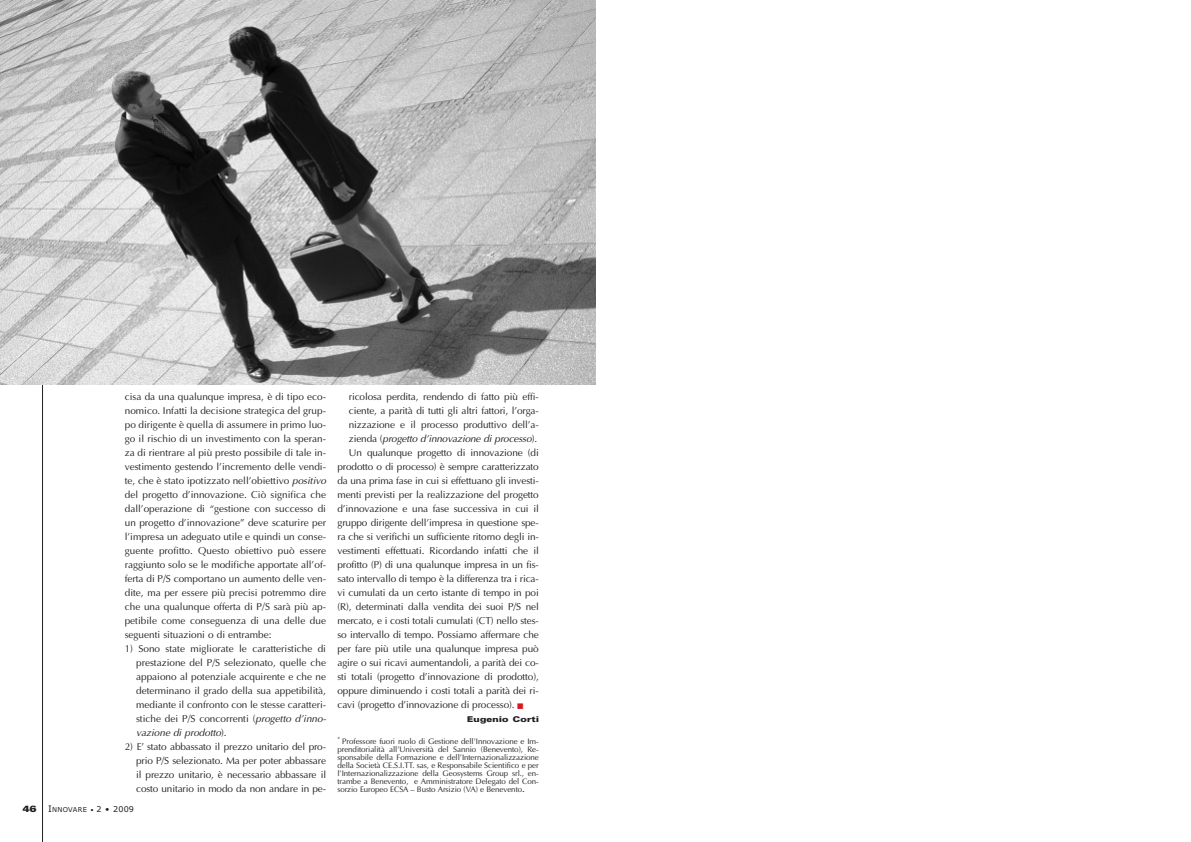
<style>
.page{position:relative;width:1191px;height:842px;background:#fff}
.page>*{position:absolute;margin:0;border:0;box-sizing:border-box;transform-origin:0 0}
.t1{font:10px/14px "Optima";letter-spacing:-.01em;color:#231f20}
.t2{font:italic 10px "Optima";color:#231f20}
.t3{font:900 expanded 9px "Zurich BT";color:#231f20}
.t4{font:8px/8px "Optima";letter-spacing:-.01em;color:#231f20;text-align:justify}
.t5{font:900 expanded 8px "Zurich BT";letter-spacing:.03em;color:#231f20}
.t6{font:6.8px "Verdana";letter-spacing:.035em;color:#231f20}
.s1{font-style:italic}
.s2{font-size:9px}
.s3{font-size:6px}
.s4{font-size:8px}
.s5{font-style:normal}
.s6{color:#d8171f}
.s7{font-size:10px}
</style>
<div class="page">
<hr style="left:42px;top:0;width:1px;height:842px;background:#231f20">
<img style="left:0;top:0;width:595px;height:384px">
<p class="t1" style="left:125px;top:390px;width:204px">cisa da una qualunque impresa, è di tipo eco&shy;nomico. Infatti la decisione strategica del grup&shy;po dirigente è quella di assumere in primo luo&shy;go il rischio di un investimento con la speran&shy;za di rientrare al più presto possibile di tale in&shy;vestimento gestendo l’incremento delle vendi&shy;te, che è stato ipotizzato nell’obiettivo <span class="s1">positivo </span>del progetto d’innovazione. Ciò significa che dall’operazione di “gestione con successo di un progetto d’innovazione” deve scaturire per l’impresa un adeguato utile e quindi un conse&shy;guente profitto. Questo obiettivo può essere raggiunto solo se le modifiche apportate all’of&shy;ferta di P/S comportano un aumento delle ven&shy;dite, ma per essere più precisi potremmo dire che una qualunque offerta di P/S sarà più ap&shy;petibile come conseguenza di una delle due seguenti situazioni o di entrambe:</p>
<p class="t1" style="left:136px;top:642px;width:193px;text-indent:-11px">1) Sono state migliorate le caratteristiche di prestazione del P/S selezionato, quelle che appaiono al potenziale acquirente e che ne determinano il grado della sua appetibilità, mediante il confronto con le stesse caratteri&shy;stiche dei P/S concorrenti (<span class="s1">progetto d’inno&shy;vazione di prodotto</span>) .</p>
<p class="t1" style="left:136px;top:740px;width:191px;text-align:justify;text-indent:-11px">2) E’ stato abbassato il prezzo unitario del pro&shy;prio P/S selezionato. Ma per poter abbassare il prezzo unitario, è necessario abbassare il costo unitario in modo da non andare in pe-</p>
<p class="t3" style="left:22px;top:803px;width:16px">46</p>
<p class="t6" style="left:48px;top:805px;width:87px"><span class="s2">I</span>NNOVARE <span class="s3">•</span> <span class="s4">2 • 2009</span></p>
<p class="t1" style="left:349px;top:390px;width:191px">ricolosa perdita, rendendo di fatto più effi-</p>
<p class="t1" style="left:349px;top:404px;width:191px">ciente, a parità di tutti gli altri fattori, l’orga-</p>
<p class="t1" style="left:349px;top:418px;width:191px">nizzazione e il processo produttivo dell’a-</p>
<p class="t2" style="left:349px;top:433px;width:190px"><span class="s5">z i e n d a (</span> progetto d’innovazione di processo<span class="s5">) .</span></p>
<p class="t1" style="left:349px;top:446px;width:191px">Un qualunque progetto di innovazione (di</p>
<p class="t1" style="left:337px;top:460px;width:203px">prodotto o di processo) è sempre caratterizzato</p>
<p class="t1" style="left:337px;top:474px;width:203px">da una prima fase in cui si effettuano gli investi-</p>
<p class="t1" style="left:337px;top:488px;width:203px">menti previsti per la realizzazione del progetto</p>
<p class="t1" style="left:337px;top:502px;width:203px">d’innovazione e una fase successiva in cui il</p>
<p class="t1" style="left:337px;top:516px;width:203px">gruppo dirigente dell’impresa in questione spe-</p>
<p class="t1" style="left:337px;top:530px;width:203px">ra che si verifichi un sufficiente ritorno degli in-</p>
<p class="t1" style="left:337px;top:544px;width:203px">vestimenti effettuati. Ricordando infatti che il</p>
<p class="t1" style="left:337px;top:558px;width:203px">profitto (P) di una qualunque impresa in un fis-</p>
<p class="t1" style="left:337px;top:572px;width:203px">sato intervallo di tempo è la differenza tra i rica-</p>
<p class="t1" style="left:337px;top:586px;width:203px">vi cumulati da un certo istante di tempo in poi</p>
<p class="t1" style="left:337px;top:600px;width:203px">(R), determinati dalla vendita dei suoi P/S nel</p>
<p class="t1" style="left:337px;top:614px;width:203px">mercato, e i costi totali cumulati (CT) nello stes-</p>
<p class="t1" style="left:337px;top:628px;width:203px">so intervallo di tempo. Possiamo affermare che</p>
<p class="t1" style="left:337px;top:642px;width:203px">per fare più utile una qualunque impresa può</p>
<p class="t1" style="left:337px;top:656px;width:203px">agire o sui ricavi aumentandoli, a parità dei co-</p>
<p class="t1" style="left:337px;top:670px;width:203px">sti totali (progetto d’innovazione di prodotto),</p>
<p class="t1" style="left:337px;top:684px;width:203px">oppure diminuendo i costi totali a parità dei ri-</p>
<p class="t1" style="left:337px;top:698px;width:187px">cavi (progetto d’innovazione di processo). <span class="s6">■</span></p>
<p class="t5" style="left:467px;top:715px;width:73px">Eugenio Corti</p>
<p class="t4" style="left:337px;top:737px;width:203px"><sup>*</sup> Professore fuori ruolo di Gestione dell’Innovazione e Im&shy;prenditorialità all’Università del Sannio (Benevento), Re&shy;sponsabile della Formazione e dell’Internazionalizzazione della Società CE.S.I.TT. sas, e Responsabile Scientifico e per l’Internazionalizzazione della Geosystems Group srl., en&shy;trambe a Benevento, e Amministratore Delegato del Con&shy;sorzio Europeo ECSA – Busto Arsizio (VA) e Benevento<span class="s7">.</span></p>
</div>
